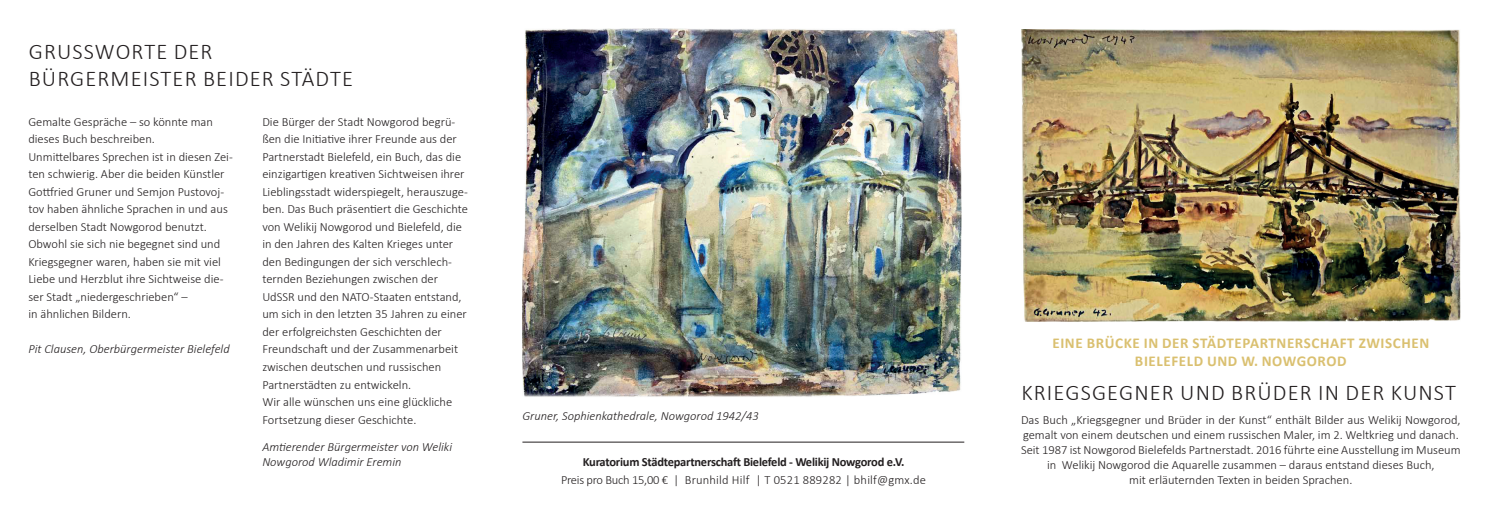
<style>
.page{position:relative;width:1489px;height:527px;background:#fff}
.page>*{position:absolute;margin:0;border:0;box-sizing:border-box;transform-origin:0 0}
.t1{font:300 22.5px/27px "Calibri";letter-spacing:.05em;color:#231f20}
.t2{font:700 15px/18px "Calibri";letter-spacing:.04em;color:#dac070;text-align:center}
.t3{font:300 12.5px/17.5px "Calibri";color:#231f20}
.t4{font:italic 300 12.5px/15px "Calibri";color:#231f20}
.t5{font:700 12.5px "Calibri";letter-spacing:-.02em;color:#231f20}
</style>
<div class="page">
<img style="left:1021px;top:30px;width:439px;height:291px">
<img style="left:522px;top:28px;width:440px;height:369px">
<hr style="left:522px;top:441px;width:442px;height:1px;background:#231f20">
<h1 class="t1" style="left:29px;top:37px;width:326px">GRUSSWORTE DER<br>BÜRGERMEISTER BEIDER STÄDTE</h1>
<p class="t3" style="left:28px;top:112px;width:206px">Gemalte Gespräche – so könnte man dieses Buch beschreiben.<br>Unmittelbares Sprechen ist in diesen Zei&shy;ten schwierig. Aber die beiden Künstler Gottfried Gruner und Semjon Pustovoj&shy;tov haben ähnliche Sprachen in und aus derselben Stadt Nowgorod benutzt.<br>Obwohl sie sich nie begegnet sind und Kriegsgegner waren, haben sie mit viel Liebe und Herzblut ihre Sichtweise die&shy;ser Stadt „niedergeschrieben“ –<br>in ähnlichen Bildern.</p>
<p class="t4" style="left:28px;top:341px;width:203px">Pit Clausen, Oberbürgermeister Bielefeld</p>
<p class="t3" style="left:262px;top:112px;width:207px">Die Bürger der Stadt Nowgorod begrü&shy;ßen die Initiative ihrer Freunde aus der Partnerstadt Bielefeld, ein Buch, das die einzigartigen kreativen Sichtweisen ihrer Lieblingsstadt widerspiegelt, herauszuge&shy;ben. Das Buch präsentiert die Geschichte von Welikij Nowgorod und Bielefeld, die in den Jahren des Kalten Krieges unter den Bedingungen der sich verschlech&shy;ternden Beziehungen zwischen der UdSSR und den NATO-Staaten entstand, um sich in den letzten 35 Jahren zu einer der erfolgreichsten Geschichten der Freundschaft und der Zusammenarbeit zwischen deutschen und russischen Partnerstädten zu entwickeln.<br>Wir alle wünschen uns eine glückliche Fortsetzung dieser Geschichte.</p>
<p class="t4" style="left:262px;top:439px;width:191px">Amtierender Bürgermeister von Weliki<br>Nowgorod Wladimir Eremin</p>
<p class="t4" style="left:522px;top:408px;width:238px">Gruner, Sophienkathedrale, Nowgorod 1942/43</p>
<p class="t5" style="left:582px;top:452px;width:323px">Kuratorium Städtepartnerschaft Bielefeld - Welikij Nowgorod e.V.</p>
<p class="t3" style="left:561px;top:470px;width:366px">Preis pro Buch 15,00 € | Brunhild Hilf | T 0521 889282 | bhilf@gmx.de</p>
<p class="t2" style="left:1052px;top:333px;width:378px">EINE BRÜCKE IN DER STÄDTEPARTNERSCHAFT ZWISCHEN<br>BIELEFELD UND W. NOWGOROD</p>
<h1 class="t1" style="left:1021px;top:378px;width:436px">KRIEGSGEGNER UND BRÜDER IN DER KUNST</h1>
<p class="t3" style="left:1020px;top:411px;width:441px;line-height:15px;text-align:center">Das Buch „Kriegsgegner und Brüder in der Kunst“ enthält Bilder aus Welikij Nowgorod, gemalt von einem deutschen und einem russischen Maler, im 2. Weltkrieg und danach.<br>Seit 1987 ist Nowgorod Bielefelds Partnerstadt. 2016 führte eine Ausstellung im Museum in Welikij Nowgorod die Aquarelle zusammen – daraus entstand dieses Buch,<br>mit erläuternden Texten in beiden Sprachen.</p>
</div>
